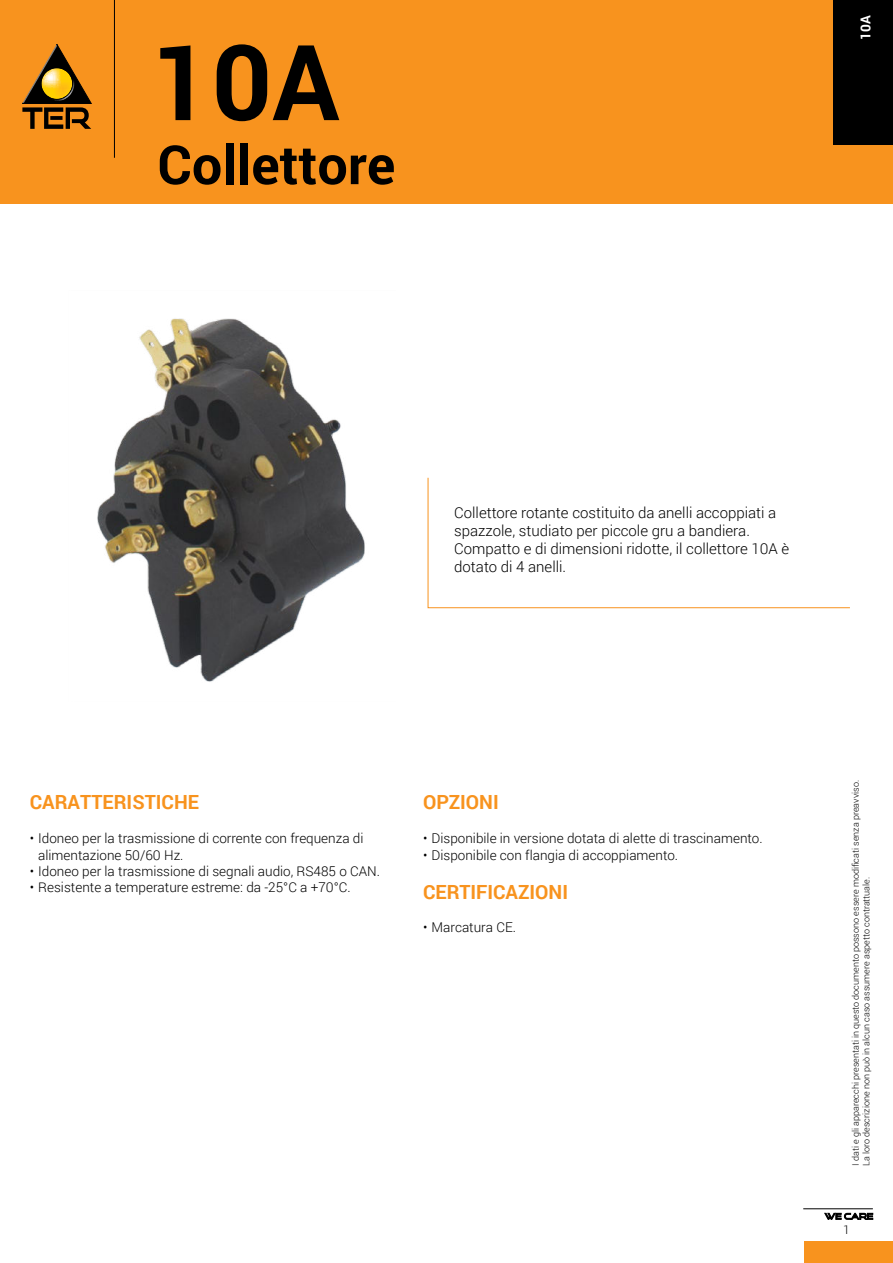
<style>
.page{position:relative;width:893px;height:1263px;background:#fff}
.page>*{position:absolute;margin:0;border:0;box-sizing:border-box;transform-origin:0 0}
.t1{font:700 105px "Roboto";color:#000}
.t2{font:700 54px "Roboto";color:#000}
.t3{font:700 19.5px "Roboto";color:#f8931e}
.t4{font:300 15px/18px "Roboto";color:#000}
.t5{font:700 13.65px "Roboto";color:#fff}
.t6{font:300 13.5px/16.2px "Roboto";color:#000}
.t7{font:300 12px "Roboto";color:#000}
.t8{font:300 9px/10.8px "Roboto";color:#000}
</style>
<div class="page">
<div style="left:804px;top:1242px;width:89px;height:21px;background:#f8931e"></div>
<svg style="left:825px;top:1213px;width:48px;height:6px"></svg>
<hr style="left:803px;top:1208px;width:70px;height:1px;background:#000">
<div style="left:0;top:0;width:893px;height:204px;background:#f8931e"></div>
<hr style="left:114px;top:0;width:1px;height:158px;background:#000">
<div style="left:833px;top:0;width:60px;height:144px;background:#000"></div>
<svg style="left:22px;top:44px;width:69px;height:85px"></svg>
<svg style="left:427px;top:477px;width:423px;height:131px"></svg>
<img style="left:97px;top:318px;width:268px;height:364px">
<h1 class="t1" style="left:152px;top:37px;width:189px">10A</h1>
<h2 class="t2" style="left:157px;top:142px;width:239px">Collettore</h2>
<p class="t5" style="left:860px;top:40px;width:26px;rotate:-90deg">10A</p>
<p class="t4" style="left:454px;top:503px;width:337px">Collettore rotante costituito da anelli accoppiati a spazzole, studiato per piccole gru a bandiera.<br>Compatto e di dimensioni ridotte, il collettore 10A è dotato di 4 anelli.</p>
<h3 class="t3" style="left:30px;top:794px;width:171px">CARATTERISTICHE</h3>
<p class="t6" style="left:38px;top:830px;width:327px;text-indent:-9px">• Idoneo per la trasmissione di corrente con frequenza di alimentazione 50/60 Hz.</p>
<p class="t6" style="left:30px;top:862px;width:352px">• Idoneo per la trasmissione di segnali audio, RS485 o CAN.</p>
<p class="t6" style="left:30px;top:879px;width:322px">• Resistente a temperature estreme: da -25°C a +70°C.</p>
<h3 class="t3" style="left:423px;top:794px;width:77px">OPZIONI</h3>
<p class="t6" style="left:423px;top:830px;width:341px">• Disponibile in versione dotata di alette di trascinamento.</p>
<p class="t6" style="left:423px;top:846px;width:256px">• Disponibile con flangia di accoppiamento.</p>
<h3 class="t3" style="left:423px;top:884px;width:147px">CERTIFICAZIONI</h3>
<p class="t6" style="left:423px;top:918px;width:94px">• Marcatura CE.</p>
<p class="t8" style="left:850px;top:1166px;width:387px;rotate:-90deg">I dati e gli apparecchi presentati in questo documento possono essere modificati senza preavviso.<br>La loro descrizione non può in alcun caso assumere aspetto contrattuale.</p>
<p class="t7" style="left:843px;top:1223px;width:8px">1</p>
</div>
